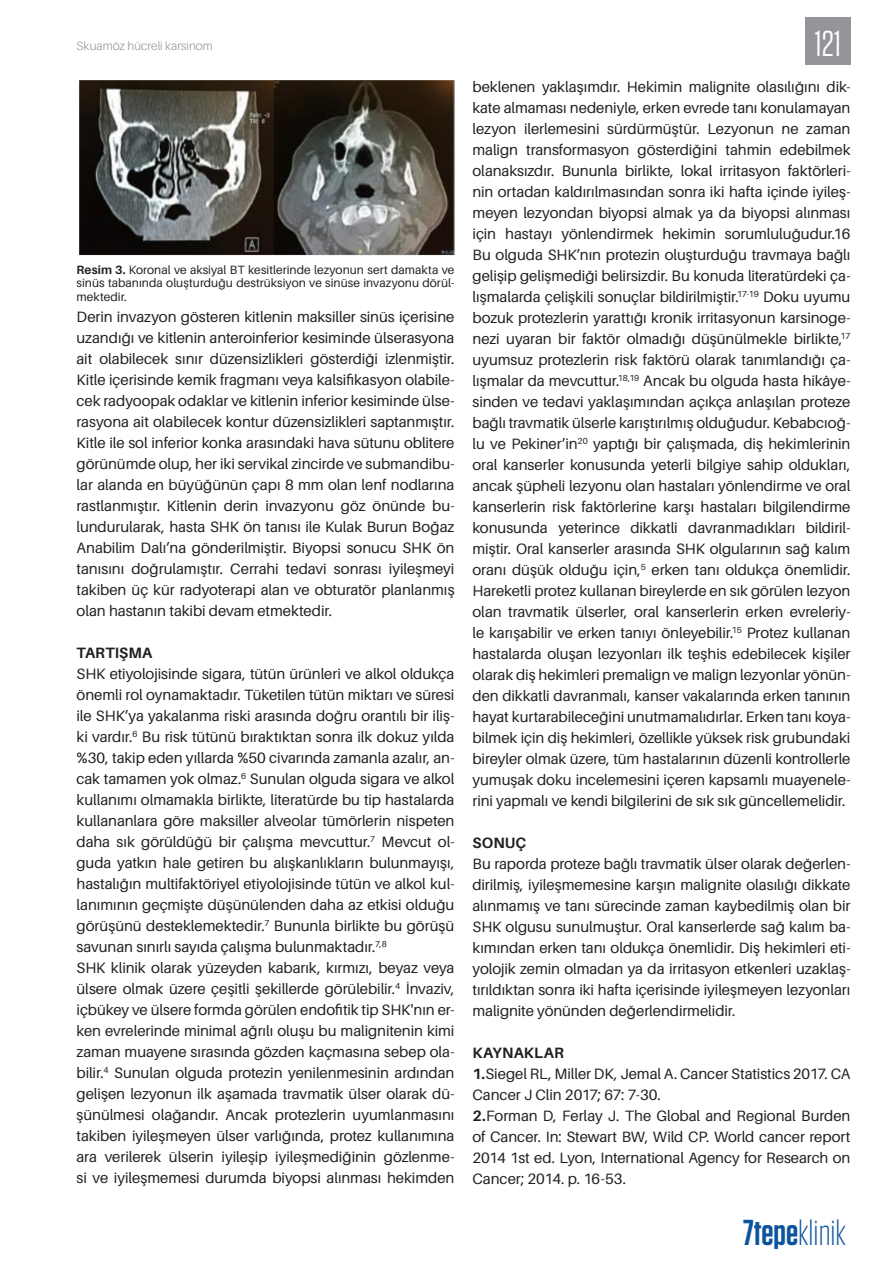
<style>
.page{position:relative;width:893px;height:1263px;background:#fff}
.page>*{position:absolute;margin:0;border:0;box-sizing:border-box;transform-origin:0 0}
.t1{font:300 36px "Tungsten";color:#0d539d}
.t2{font:36px "Tungsten";color:#fff}
.t3{font:15px/21px "Aileron";letter-spacing:-.005em;color:#231f20;text-align:justify}
.t4{font:700 15px "Aileron";letter-spacing:.01em;color:#231f20}
.t5{font:12px/13.5px "Aileron";letter-spacing:.005em;color:#231f20;text-align:justify}
.t6{font:300 12px "Aileron";letter-spacing:.005em;color:#939598}
.s1{font-weight:700}
.s2{font-weight:600}
</style>
<div class="page">
<div style="left:805px;top:18px;width:45px;height:47px;background:#939598"></div>
<img style="left:79px;top:81px;width:375px;height:175px">
<p class="t6" style="left:77px;top:40px;width:138px">Skuamöz hücreli karsinom</p>
<p class="t5" style="left:77px;top:263px;width:379px"><span class="s1">Resim 3.</span> Koronal ve aksiyal BT kesitlerinde lezyonun sert damakta ve sinüs tabanında oluşturduğu destrüksiyon ve sinüse invazyonu dörül&shy;mektedir.</p>
<p class="t3" style="left:77px;top:306px;width:379px">Derin invazyon gösteren kitlenin maksiller sinüs içerisine uzandığı ve kitlenin anteroinferior kesiminde ülserasyona ait olabilecek sınır düzensizlikleri gösterdiği izlenmiştir.<br>Kitle içerisinde kemik fragmanı veya kalsifikasyon olabile&shy;cek radyoopak odaklar ve kitlenin inferior kesiminde ülse&shy;rasyona ait olabilecek kontur düzensizlikleri saptanmıştır.<br>Kitle ile sol inferior konka arasındaki hava sütunu oblitere görünümde olup, her iki servikal zincirde ve submandibu&shy;lar alanda en büyüğünün çapı 8 mm olan lenf nodlarına rastlanmıştır. Kitlenin derin invazyonu göz önünde bu&shy;lundurularak, hasta SHK ön tanısı ile Kulak Burun Boğaz Anabilim Dalı’na gönderilmiştir. Biyopsi sonucu SHK ön tanısını doğrulamıştır. Cerrahi tedavi sonrası iyileşmeyi takiben üç kür radyoterapi alan ve obturatör planlanmış olan hastanın takibi devam etmektedir.</p>
<p class="t4" style="left:77px;top:644px;width:77px">TARTIŞMA</p>
<p class="t3" style="left:77px;top:663px;width:379px">SHK etiyolojisinde sigara, tütün ürünleri ve alkol oldukça önemli rol oynamaktadır. Tüketilen tütün miktarı ve süresi ile SHK’ya yakalanma riski arasında doğru orantılı bir iliş&shy;ki vardır.<sup>6</sup> Bu risk tütünü bıraktıktan sonra ilk dokuz yılda %30, takip eden yıllarda %50 civarında zamanla azalır, an&shy;cak tamamen yok olmaz.<sup>6</sup> Sunulan olguda sigara ve alkol kullanımı olmamakla birlikte, literatürde bu tip hastalarda kullananlara göre maksiller alveolar tümörlerin nispeten daha sık görüldüğü bir çalışma mevcuttur.<sup>7</sup> Mevcut ol&shy;guda yatkın hale getiren bu alışkanlıkların bulunmayışı, hastalığın multifaktöriyel etiyolojisinde tütün ve alkol kul&shy;lanımının geçmişte düşünülenden daha az etkisi olduğu görüşünü desteklemektedir.<sup>7</sup> Bununla birlikte bu görüşü savunan sınırlı sayıda çalışma bulunmaktadır.<sup>7,8</sup></p>
<p class="t3" style="left:77px;top:957px;width:379px">SHK klinik olarak yüzeyden kabarık, kırmızı, beyaz veya ülsere olmak üzere çeşitli şekillerde görülebilir.<sup>4</sup> İnvaziv, içbükey ve ülsere formda görülen endofitik tip SHK'nın er&shy;ken evrelerinde minimal ağrılı oluşu bu malignitenin kimi zaman muayene sırasında gözden kaçmasına sebep ola&shy;bilir.<sup>4</sup> Sunulan olguda protezin yenilenmesinin ardından gelişen lezyonun ilk aşamada travmatik ülser olarak dü&shy;şünülmesi olağandır. Ancak protezlerin uyumlanmasını takiben iyileşmeyen ülser varlığında, protez kullanımına ara verilerek ülserin iyileşip iyileşmediğinin gözlenme&shy;si ve iyileşmemesi durumda biyopsi alınması hekimden</p>
<h1 class="t2" style="left:815px;top:25px;width:27px">121</h1>
<p class="t3" style="left:472px;top:77px;width:379px">beklenen yaklaşımdır. Hekimin malignite olasılığını dik&shy;kate almaması nedeniyle, erken evrede tanı konulamayan lezyon ilerlemesini sürdürmüştür. Lezyonun ne zaman malign transformasyon gösterdiğini tahmin edebilmek olanaksızdır. Bununla birlikte, lokal irritasyon faktörleri&shy;nin ortadan kaldırılmasından sonra iki hafta içinde iyileş&shy;meyen lezyondan biyopsi almak ya da biyopsi alınması için hastayı yönlendirmek hekimin sorumluluğudur.16<br>Bu olguda SHK’nın protezin oluşturduğu travmaya bağlı gelişip gelişmediği belirsizdir. Bu konuda literatürdeki ça&shy;lışmalarda çelişkili sonuçlar bildirilmiştir.<sup>17-19</sup> Doku uyumu bozuk protezlerin yarattığı kronik irritasyonun karsinoge&shy;nezi uyaran bir faktör olmadığı düşünülmekle birlikte,<sup>17 </sup>uyumsuz protezlerin risk faktörü olarak tanımlandığı ça&shy;lışmalar da mevcuttur.<sup>18,19</sup> Ancak bu olguda hasta hikâye&shy;sinden ve tedavi yaklaşımından açıkça anlaşılan proteze bağlı travmatik ülserle karıştırılmış olduğudur. Kebabcıoğ&shy;lu ve Pekiner’in<sup>20</sup> yaptığı bir çalışmada, diş hekimlerinin oral kanserler konusunda yeterli bilgiye sahip oldukları, ancak şüpheli lezyonu olan hastaları yönlendirme ve oral kanserlerin risk faktörlerine karşı hastaları bilgilendirme konusunda yeterince dikkatli davranmadıkları bildiril&shy;miştir. Oral kanserler arasında SHK olgularının sağ kalım oranı düşük olduğu için,<sup>5</sup> erken tanı oldukça önemlidir.<br>Hareketli protez kullanan bireylerde en sık görülen lezyon olan travmatik ülserler, oral kanserlerin erken evreleriy&shy;le karışabilir ve erken tanıyı önleyebilir.<sup>15</sup> Protez kullanan hastalarda oluşan lezyonları ilk teşhis edebilecek kişiler olarak diş hekimleri premalign ve malign lezyonlar yönün&shy;den dikkatli davranmalı, kanser vakalarında erken tanının hayat kurtarabileceğini unutmamalıdırlar. Erken tanı koya&shy;bilmek için diş hekimleri, özellikle yüksek risk grubundaki bireyler olmak üzere, tüm hastalarının düzenli kontrollerle yumuşak doku incelemesini içeren kapsamlı muayenele&shy;rini yapmalı ve kendi bilgilerini de sık sık güncellemelidir.</p>
<p class="t4" style="left:472px;top:835px;width:55px">SONUÇ</p>
<p class="t3" style="left:472px;top:854px;width:379px">Bu raporda proteze bağlı travmatik ülser olarak değerlen&shy;dirilmiş, iyileşmemesine karşın malignite olasılığı dikkate alınmamış ve tanı sürecinde zaman kaybedilmiş olan bir SHK olgusu sunulmuştur. Oral kanserlerde sağ kalım ba&shy;kımından erken tanı oldukça önemlidir. Diş hekimleri eti&shy;yolojik zemin olmadan ya da irritasyon etkenleri uzaklaş&shy;tırıldıktan sonra iki hafta içerisinde iyileşmeyen lezyonları malignite yönünden değerlendirmelidir.</p>
<p class="t4" style="left:472px;top:1045px;width:93px">KAYNAKLAR</p>
<p class="t3" style="left:472px;top:1064px;width:379px"><span class="s1">1.</span>Siegel RL, Miller DK, Jemal A. Cancer Statistics 2017. CA<br>Cancer J Clin 2017; 67: 7-30.</p>
<p class="t3" style="left:472px;top:1106px;width:379px"><span class="s1">2.</span>Forman D, Ferlay J. The Global and Regional Burden of Cancer. In: Stewart BW, Wild CP. World cancer report 2014 1st ed. Lyon, International Agency for Research on Cancer; 2014. p. 16-53.</p>
<h1 class="t1" style="left:743px;top:1214px;width:104px"><span class="s2">7tepe</span>klinik</h1>
</div>
